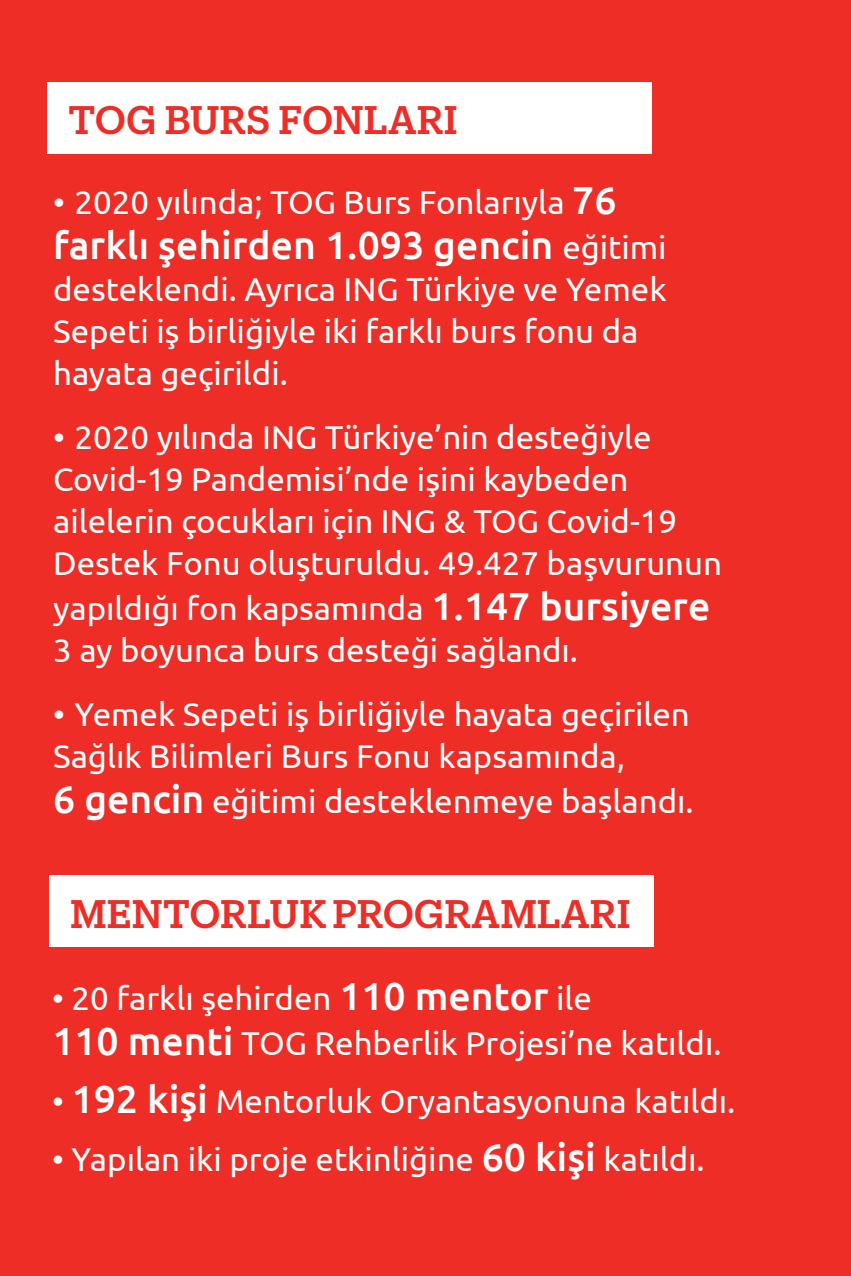
<style>
.page{position:relative;width:851px;height:1276px;background:#fff}
.page>*{position:absolute;margin:0;border:0;box-sizing:border-box;transform-origin:0 0}
.t1{font:500 39px "Produkt";color:#ee2d26}
.t2{font:500 39px "Ubuntu";color:#fff}
.t3{font:33px/42px "Ubuntu";color:#fff}
.s1{font-weight:500;font-size:39px}
.s2{font-weight:400;font-size:33px}
</style>
<div class="page">
<div style="left:0;top:0;width:850px;height:1276px;background:#ee2d26"></div>
<div style="left:50px;top:875px;width:603px;height:72px;background:#fff"></div>
<div style="left:48px;top:82px;width:604px;height:72px;background:#fff"></div>
<p class="t1" style="left:68px;top:93px;width:391px">TOG BURS FONLARI</p>
<p class="t3" style="left:53px;top:180px;width:564px">• 2020 yılında; TOG Burs Fonlarıyla <span class="s1">76</span></p>
<p class="t2" style="left:53px;top:220px;width:615px">farklı şehirden 1.093 gencin <span class="s2">eğitimi</span></p>
<p class="t3" style="left:53px;top:267px;width:614px">desteklendi. Ayrıca ING Türkiye ve Yemek<br>Sepeti iş birliğiyle iki farklı burs fonu da hayata geçirildi.</p>
<p class="t3" style="left:53px;top:415px;width:670px">• 2020 yılında ING Türkiye’nin desteğiyle Covid-19 Pandemisi’nde işini kaybeden ailelerin çocukları için ING &amp; TOG Covid-19<br>Destek Fonu oluşturuldu. 49.427 başvurunun</p>
<p class="t3" style="left:53px;top:586px;width:658px">yapıldığı fon kapsamında <span class="s1">1.147 bursiyere<br></span>3 ay boyunca burs desteği sağlandı.</p>
<p class="t3" style="left:53px;top:692px;width:638px">• Yemek Sepeti iş birliğiyle hayata geçirilen<br>Sağlık Bilimleri Burs Fonu kapsamında,</p>
<p class="t3" style="left:53px;top:779px;width:642px"><span class="s1">6 gencin</span> eğitimi desteklenmeye başlandı.</p>
<p class="t1" style="left:70px;top:886px;width:562px">MENTORLUK PROGRAMLARI</p>
<p class="t3" style="left:52px;top:975px;width:671px;line-height:45px">• 20 farklı şehirden <span class="s1">110 mentor</span> ile<br><span class="s1">110 menti</span> TOG Rehberlik Projesi’ne katıldı.</p>
<p class="t3" style="left:52px;top:1079px;width:684px">• <span class="s1">192 kişi</span> Mentorluk Oryantasyonuna katıldı.</p>
<p class="t3" style="left:52px;top:1137px;width:654px">• Yapılan iki proje etkinliğine <span class="s1">60 kişi</span> katıldı.</p>
</div>
